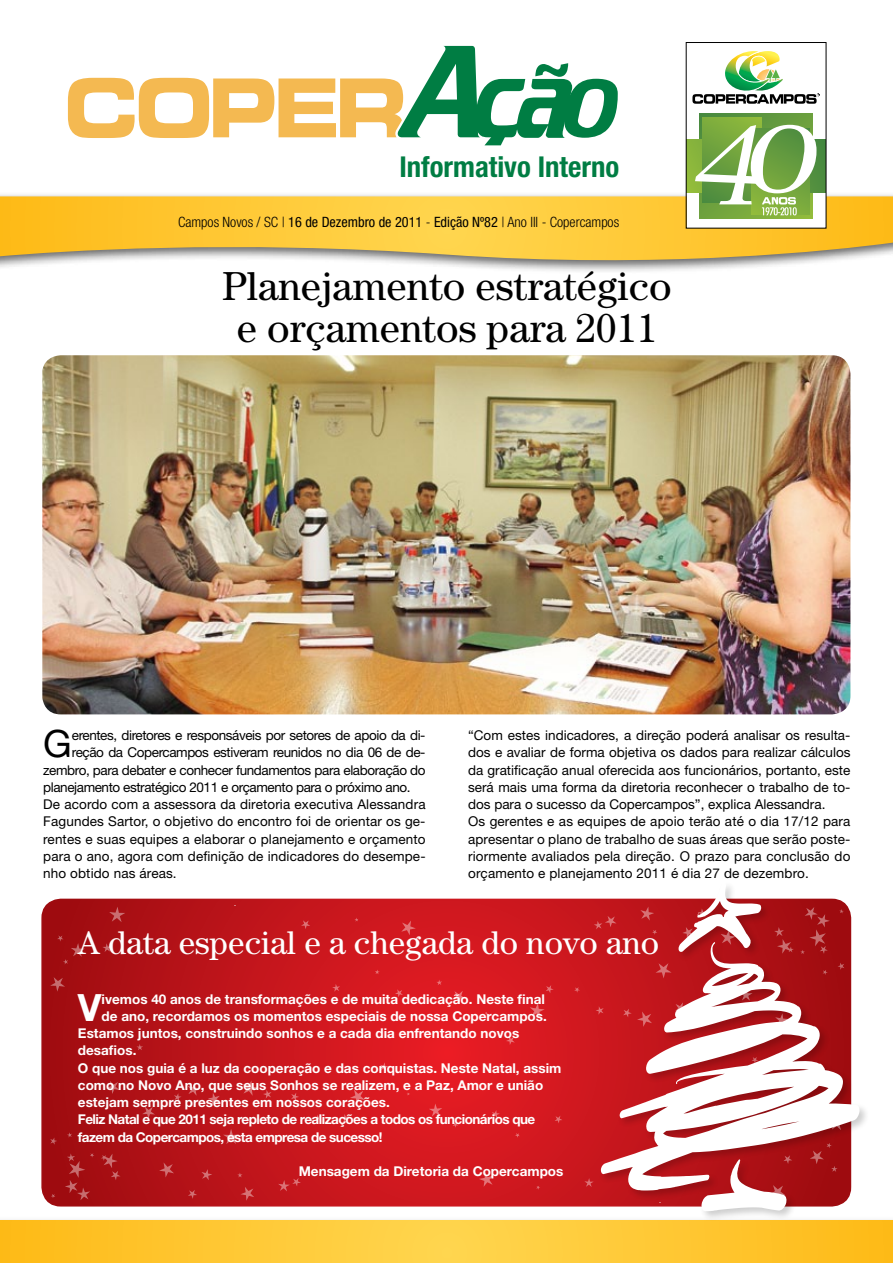
<style>
.page{position:relative;width:893px;height:1263px;background:#fff}
.page>*{position:absolute;margin:0;border:0;box-sizing:border-box;transform-origin:0 0}
.t1{font:40.5px/42px "Century";color:#000;text-align:center}
.t2{font:37.65px "Helvetica Neue";color:#000}
.t3{font:700 37.65px "Helvetica Neue";color:#fff}
.t4{font:33px "Century";color:#fff}
.t5{font:700 condensed 28.8px "Helvetica Neue";color:#007d43}
.t6{font:300 condensed 14.25px "Helvetica Neue";color:#000}
.t7{font:13.5px/17.2px "Helvetica Neue";color:#000}
.t8{font:700 13.5px "Helvetica Neue";color:#fff}
.t9{font:13.5px "Helvetica Neue";letter-spacing:-.03em;color:#000}
.t10{font:700 13.5px "Helvetica Neue";letter-spacing:-.04em;color:#fff}
.s1{font-weight:400}
</style>
<div class="page">
<img style="left:42px;top:355px;width:808px;height:359px">
<svg style="left:44px;top:899px;width:555px;height:307px;background:#c6151c"></svg>
<div style="left:0;top:1216px;width:893px;height:47px;background:#fafafa"></div>
<svg style="left:0;top:1220px;width:893px;height:43px;background:#fec733"></svg>
<div style="left:0;top:192px;width:893px;height:82px;background:#000;opacity:.6"></div>
<svg style="left:0;top:196px;width:893px;height:74px;background:#f3ca5c"></svg>
<div style="left:687px;top:43px;width:138px;height:185px;background:#fff"></div>
<svg style="left:700px;top:113px;width:112px;height:105px"></svg>
<svg style="left:688px;top:139px;width:136px;height:54px"></svg>
<div style="left:703px;top:118px;width:59px;height:85px;background:#86b33d"></div>
<svg style="left:692px;top:51px;width:128px;height:53px"></svg>
<svg style="left:695px;top:125px;width:121px;height:90px"></svg>
<div style="left:686px;top:42px;width:140px;height:186px;border:1px solid #000"></div>
<svg style="left:68px;top:46px;width:550px;height:99px"></svg>
<div style="left:599px;top:881px;width:272px;height:341px;background:#000;opacity:.2"></div>
<svg style="left:601px;top:882px;width:259px;height:329px"></svg>
<svg style="left:594px;top:916px;width:23px;height:13px"></svg>
<svg style="left:640px;top:906px;width:14px;height:14px"></svg>
<svg style="left:652px;top:930px;width:5px;height:5px"></svg>
<svg style="left:682px;top:927px;width:11px;height:11px"></svg>
<svg style="left:697px;top:908px;width:10px;height:9px"></svg>
<svg style="left:721px;top:930px;width:15px;height:15px"></svg>
<svg style="left:839px;top:909px;width:5px;height:4px"></svg>
<svg style="left:301px;top:920px;width:9px;height:9px"></svg>
<svg style="left:332px;top:984px;width:8px;height:8px"></svg>
<svg style="left:354px;top:917px;width:5px;height:5px"></svg>
<svg style="left:375px;top:969px;width:5px;height:5px"></svg>
<svg style="left:395px;top:989px;width:8px;height:8px"></svg>
<svg style="left:401px;top:920px;width:15px;height:15px"></svg>
<svg style="left:436px;top:979px;width:6px;height:6px"></svg>
<svg style="left:452px;top:991px;width:14px;height:13px"></svg>
<svg style="left:506px;top:1036px;width:9px;height:9px"></svg>
<svg style="left:530px;top:1003px;width:15px;height:15px"></svg>
<svg style="left:546px;top:985px;width:8px;height:8px"></svg>
<svg style="left:574px;top:987px;width:6px;height:6px"></svg>
<svg style="left:596px;top:1006px;width:8px;height:9px"></svg>
<svg style="left:623px;top:1009px;width:29px;height:18px"></svg>
<svg style="left:655px;top:963px;width:17px;height:15px"></svg>
<svg style="left:675px;top:1002px;width:12px;height:12px"></svg>
<svg style="left:694px;top:1011px;width:13px;height:14px"></svg>
<svg style="left:713px;top:1006px;width:8px;height:8px"></svg>
<svg style="left:740px;top:988px;width:13px;height:13px"></svg>
<svg style="left:752px;top:1057px;width:6px;height:6px"></svg>
<svg style="left:775px;top:1013px;width:13px;height:13px"></svg>
<svg style="left:837px;top:962px;width:7px;height:8px"></svg>
<svg style="left:822px;top:970px;width:6px;height:5px"></svg>
<svg style="left:800px;top:907px;width:30px;height:47px"></svg>
<svg style="left:774px;top:927px;width:20px;height:27px"></svg>
<svg style="left:50px;top:977px;width:15px;height:14px"></svg>
<svg style="left:57px;top:935px;width:28px;height:29px"></svg>
<svg style="left:102px;top:943px;width:9px;height:9px"></svg>
<svg style="left:109px;top:906px;width:16px;height:16px"></svg>
<svg style="left:278px;top:1178px;width:23px;height:13px"></svg>
<svg style="left:240px;top:1187px;width:14px;height:14px"></svg>
<svg style="left:237px;top:1172px;width:6px;height:5px"></svg>
<svg style="left:201px;top:1169px;width:11px;height:11px"></svg>
<svg style="left:188px;top:1190px;width:9px;height:9px"></svg>
<svg style="left:159px;top:1162px;width:15px;height:15px"></svg>
<svg style="left:51px;top:1194px;width:4px;height:4px"></svg>
<svg style="left:584px;top:1178px;width:10px;height:9px"></svg>
<svg style="left:555px;top:1115px;width:7px;height:8px"></svg>
<svg style="left:536px;top:1185px;width:4px;height:5px"></svg>
<svg style="left:515px;top:1133px;width:5px;height:5px"></svg>
<svg style="left:492px;top:1110px;width:8px;height:8px"></svg>
<svg style="left:479px;top:1172px;width:14px;height:15px"></svg>
<svg style="left:452px;top:1122px;width:6px;height:6px"></svg>
<svg style="left:429px;top:1103px;width:13px;height:13px"></svg>
<svg style="left:406px;top:1092px;width:4px;height:4px"></svg>
<svg style="left:380px;top:1062px;width:9px;height:9px"></svg>
<svg style="left:350px;top:1089px;width:15px;height:15px"></svg>
<svg style="left:341px;top:1114px;width:8px;height:8px"></svg>
<svg style="left:315px;top:1114px;width:5px;height:6px"></svg>
<svg style="left:291px;top:1092px;width:8px;height:9px"></svg>
<svg style="left:243px;top:1080px;width:29px;height:19px"></svg>
<svg style="left:223px;top:1129px;width:16px;height:15px"></svg>
<svg style="left:208px;top:1093px;width:12px;height:12px"></svg>
<svg style="left:174px;top:1082px;width:27px;height:19px"></svg>
<svg style="left:142px;top:1106px;width:13px;height:13px"></svg>
<svg style="left:136px;top:1044px;width:7px;height:6px"></svg>
<svg style="left:106px;top:1081px;width:14px;height:13px"></svg>
<svg style="left:50px;top:1137px;width:7px;height:8px"></svg>
<svg style="left:67px;top:1132px;width:5px;height:5px"></svg>
<svg style="left:65px;top:1153px;width:29px;height:47px"></svg>
<svg style="left:101px;top:1153px;width:20px;height:27px"></svg>
<svg style="left:830px;top:1116px;width:14px;height:14px"></svg>
<svg style="left:810px;top:1143px;width:28px;height:29px"></svg>
<svg style="left:783px;top:1155px;width:9px;height:9px"></svg>
<svg style="left:769px;top:1185px;width:16px;height:16px"></svg>
<h3 class="t5" style="left:399px;top:149px;width:221px">Informativo Interno</h3>
<p class="t6" style="left:178px;top:214px;width:443px">Campos Novos / SC | <span class="s1">16 de Dezembro de 2011</span> - <span class="s1">Edição Nº82</span> | Ano III - Copercampos</p>
<h1 class="t1" style="left:222px;top:264px;width:451px">Planejamento estratégico e orçamentos para 2011</h1>
<h2 class="t2" style="left:43px;top:721px;width:30px">G</h2>
<p class="t9" style="left:72px;top:727px;width:355px">erentes, diretores e responsáveis por setores de apoio da di-</p>
<p class="t9" style="left:72px;top:744px;width:355px">reção da Copercampos estiveram reunidos no dia 06 de de-</p>
<p class="t9" style="left:43px;top:762px;width:384px">zembro, para debater e conhecer fundamentos para elaboração do</p>
<p class="t9" style="left:43px;top:779px;width:369px">planejamento estratégico 2011 e orçamento para o próximo ano.</p>
<p class="t7" style="left:43px;top:795px;width:384px">De acordo com a assessora da diretoria executiva Alessandra</p>
<p class="t7" style="left:43px;top:813px;width:384px">Fagundes Sartor, o objetivo do encontro foi de orientar os ge-</p>
<p class="t7" style="left:43px;top:830px;width:384px">rentes e suas equipes a elaborar o planejamento e orçamento</p>
<p class="t7" style="left:43px;top:847px;width:384px">para o ano, agora com definição de indicadores do desempe-</p>
<p class="t7" style="left:43px;top:864px;width:135px">nho obtido nas áreas.</p>
<p class="t7" style="left:468px;top:726px;width:384px">“Com estes indicadores, a direção poderá analisar os resulta&shy;dos e avaliar de forma objetiva os dados para realizar cálculos da gratificação anual oferecida aos funcionários, portanto, este será mais uma forma da diretoria reconhecer o trabalho de to&shy;dos para o sucesso da Copercampos”, explica Alessandra.<br>Os gerentes e as equipes de apoio terão até o dia 17/12 para apresentar o plano de trabalho de suas áreas que serão poste&shy;riormente avaliados pela direção. O prazo para conclusão do orçamento e planejamento 2011 é dia 27 de dezembro.</p>
<h3 class="t4" style="left:78px;top:924px;width:583px">A data especial e a chegada do novo ano</h3>
<h2 class="t3" style="left:78px;top:984px;width:25px">V</h2>
<p class="t8" style="left:102px;top:990px;width:445px">ivemos 40 anos de transformações e de muita dedicação. Neste final</p>
<p class="t8" style="left:102px;top:1008px;width:447px">de ano, recordamos os momentos especiais de nossa Copercampos.</p>
<p class="t8" style="left:78px;top:1025px;width:443px">Estamos juntos, construindo sonhos e a cada dia enfrentando novos</p>
<p class="t8" style="left:78px;top:1042px;width:60px">desafios.</p>
<p class="t8" style="left:78px;top:1059px;width:485px">O que nos guia é a luz da cooperação e das conquistas. Neste Natal, assim</p>
<p class="t8" style="left:78px;top:1077px;width:467px">como no Novo Ano, que seus Sonhos se realizem, e a Paz, Amor e união</p>
<p class="t8" style="left:78px;top:1094px;width:313px">estejam sempre presentes em nossos corações.</p>
<p class="t10" style="left:78px;top:1111px;width:459px">Feliz Natal e que 2011 seja repleto de realizações a todos os funcionários que</p>
<p class="t10" style="left:78px;top:1128px;width:306px">fazem da Copercampos, esta empresa de sucesso!</p>
<p class="t8" style="left:299px;top:1163px;width:266px">Mensagem da Diretoria da Copercampos</p>
</div>
